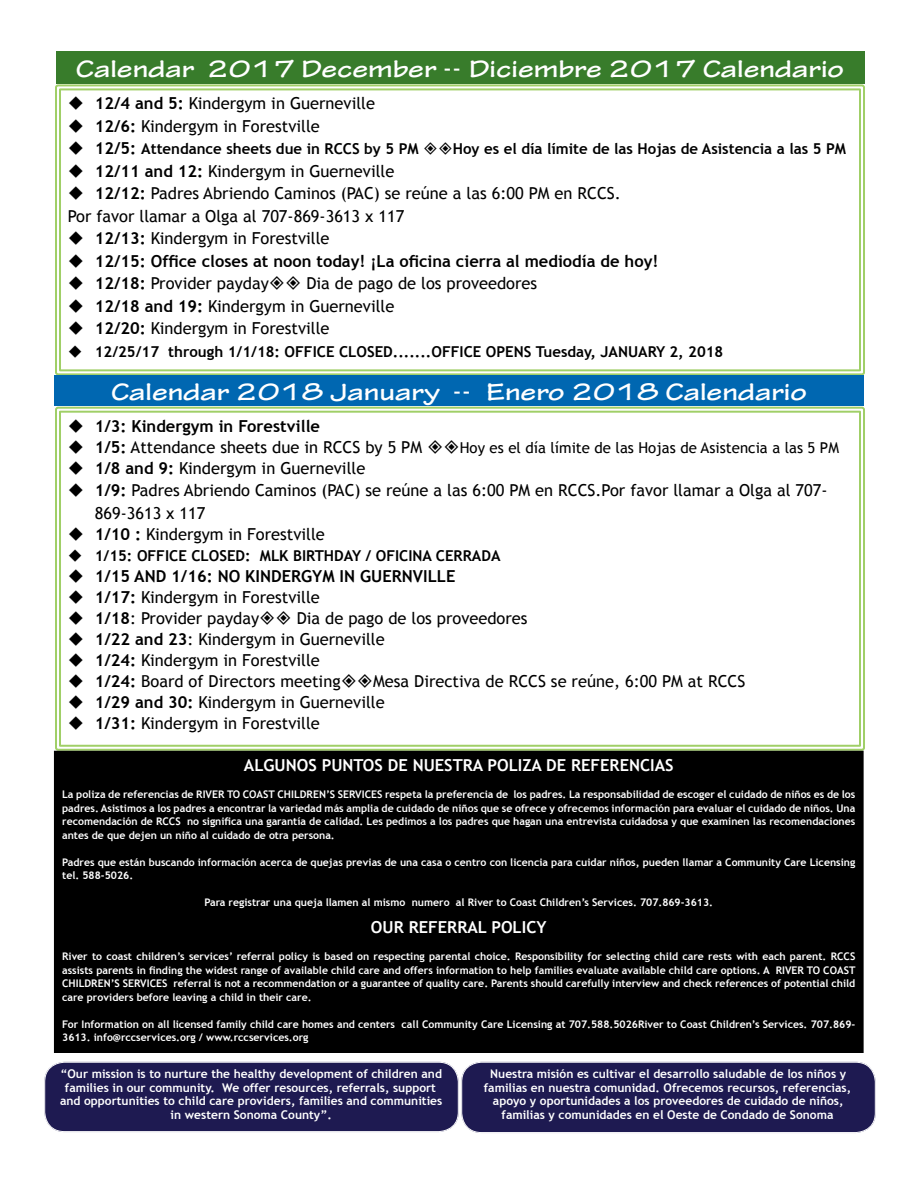
<style>
.page{position:relative;width:918px;height:1188px;background:#fff}
.page>*{position:absolute;margin:0;border:0;box-sizing:border-box;transform-origin:0 0}
.t1{font:700 expanded 25.5px "Tekton Pro";color:#fff}
.t2{font:16.5px/21px "Trebuchet MS";color:#000}
.t3{font:700 16.5px/21px "Trebuchet MS";color:#000}
.t4{font:700 16.5px "Trebuchet MS";color:#fff}
.t5{font:700 15px "Trebuchet MS";color:#000}
.t6{font:15px "Trebuchet MS";color:#000}
.t7{font:700 12px/13.5px "Trebuchet MS";color:#fff;text-align:center}
.t8{font:700 10.5px/13.5px "Trebuchet MS";color:#fff}
.s1{font-family:"Trebuchet MS";font-weight:400;font-stretch:normal}
.s2{font-weight:700}
.s3{font-size:16.5px}
.s4{font-weight:400}
</style>
<div class="page">
<div style="left:55px;top:84px;width:810px;height:291px;border:2px solid #a0cf67;border-radius:2px"></div>
<div style="left:59px;top:88px;width:802px;height:283px;border:2px solid #a0cf67"></div>
<div style="left:55px;top:407px;width:810px;height:344px;border:2px solid #a0cf67;border-radius:2px"></div>
<div style="left:59px;top:411px;width:802px;height:336px;border:2px solid #a0cf67"></div>
<div style="left:56px;top:52px;width:808px;height:32px;background:#387c2b"></div>
<div style="left:54px;top:375px;width:810px;height:30px;background:#0067b1"></div>
<div style="left:55px;top:752px;width:808px;height:300px;background:#000"></div>
<div style="left:54px;top:751px;width:810px;height:302px;border:2px solid #000"></div>
<div style="left:461px;top:1062px;width:415px;height:71px;background:#1e1a51;border-radius:21px"></div>
<div style="left:460px;top:1061px;width:417px;height:73px;border:1px solid #fff;border-radius:21px"></div>
<div style="left:461px;top:1062px;width:415px;height:71px;border:1px solid #fff;border-radius:20px"></div>
<div style="left:44px;top:1062px;width:415px;height:70px;background:#1e1a51;border-radius:21px"></div>
<div style="left:43px;top:1061px;width:417px;height:72px;border:1px solid #fff;border-radius:21px"></div>
<div style="left:44px;top:1062px;width:415px;height:70px;border:1px solid #fff;border-radius:20px"></div>
<h1 class="t1" style="left:76px;top:54px;width:770px">Calendar 2017 December <span class="s1">--</span> Diciembre 2017 Calendario</h1>
<h2 class="t2" style="left:95px;top:92px;width:282px;line-height:22.5px"><span class="s2">12/4 and 5:</span> Kindergym in Guerneville<br><span class="s2">12/6:</span> Kindergym in Forestville</h2>
<h3 class="t5" style="left:95px;top:140px;width:240px"><span class="s3">12/5:</span> Attendance sheets due in RCCS</h3>
<h3 class="t5" style="left:364px;top:140px;width:45px">by 5 PM</h3>
<h3 class="t5" style="left:453px;top:140px;width:384px">Hoy es el día límite de las Hojas de Asistencia a las 5 PM</h3>
<h2 class="t2" style="left:95px;top:161px;width:301px"><span class="s2">12/11 and 12:</span> Kindergym in Guerneville</h2>
<h2 class="t2" style="left:95px;top:183px;width:528px"><span class="s2">12/12:</span> Padres Abriendo Caminos (PAC) se reúne a las 6:00 PM en RCCS.</h2>
<h2 class="t2" style="left:68px;top:206px;width:338px">Por favor llamar a Olga al 707-869-3613 x 117</h2>
<h2 class="t2" style="left:95px;top:228px;width:236px"><span class="s2">12/13:</span> Kindergym in Forestville</h2>
<h2 class="t3" style="left:95px;top:251px;width:565px">12/15: Office closes at noon today! ¡La oficina cierra al mediodía de hoy!</h2>
<h2 class="t2" style="left:95px;top:273px;width:176px"><span class="s2">12/18:</span> Provider payday</h2>
<h2 class="t2" style="left:95px;top:273px;width:444px;line-height:22.5px;text-indent:212px">Dia de pago de los proveedores<br><span class="s2">12/18 and 19:</span> Kindergym in Guerneville<br><span class="s2">12/20:</span> Kindergym in Forestville</h2>
<h3 class="t5" style="left:95px;top:342px;width:199px">12/25/17 through 1/1/18: OFFIC</h3>
<h3 class="t5" style="left:326px;top:342px;width:23px">E CLOS</h3>
<h3 class="t5" style="left:375px;top:342px;width:66px">ED.......OFFIC</h3>
<h3 class="t5" style="left:473px;top:342px;width:147px">E OP ENS Tuesday, JANUARY</h3>
<h3 class="t5" style="left:669px;top:342px;width:55px">2, 2018</h3>
<h1 class="t1" style="left:111px;top:376px;width:697px">Calendar 2018 January <span class="s1">--</span> Enero 2018 Calendario</h1>
<h2 class="t3" style="left:95px;top:415px;width:329px">1/3: Kindergym in Forestville<br>1/5: <span class="s4">Attendance sheets due in RCCS by 5 PM</span></h2>
<h3 class="t6" style="left:460px;top:438px;width:381px">Hoy es el día límite de las Hojas de Asistencia a las 5 PM</h3>
<h2 class="t2" style="left:95px;top:457px;width:734px;line-height:22.5px"><span class="s2">1/8 and 9:</span> Kindergym in Guerneville<br><span class="s2">1/9:</span> Padres Abriendo Caminos (PAC) se reúne a las 6:00 PM en RCCS.Por favor llamar a Olga al 707-<br>869-3613 x 117</h2>
<h2 class="t2" style="left:95px;top:524px;width:232px"><span class="s2">1/10 :</span> Kindergym in Forestville</h2>
<h3 class="t5" style="left:95px;top:546px;width:176px">1/15: Office closed: MLK</h3>
<h3 class="t5" style="left:293px;top:546px;width:209px">Birthday / oficina cerrada</h3>
<h2 class="t3" style="left:95px;top:565px;width:161px">1/15 and 1/16: NO KIND</h2>
<h2 class="t3" style="left:282px;top:565px;width:21px">ERGYM</h2>
<h2 class="t3" style="left:340px;top:565px;width:115px">IN Guernville</h2>
<h2 class="t2" style="left:95px;top:586px;width:227px"><span class="s2">1/17:</span> Kindergym in Forestville<br><span class="s2">1/18</span>: Provider payday</h2>
<h2 class="t2" style="left:95px;top:607px;width:434px;text-indent:202px">Dia de pago de los proveedores <span class="s2">1/22 and 23</span>: Kindergym in Guerneville<br><span class="s2">1/24:</span> Kindergym in Forestville<br><span class="s2">1/24:</span> Board of Directors meeting</h2>
<h2 class="t2" style="left:95px;top:671px;width:652px;text-indent:278px">Mesa Directiva de RCCS se reúne, 6:00 PM at RCCS<br><span class="s2">1/29 and 30:</span> Kindergym in Guerneville<br><span class="s2">1/31:</span> Kindergym in Forestville</h2>
<h2 class="t4" style="left:244px;top:755px;width:12px">ALGUNOS</h2>
<h2 class="t4" style="left:322px;top:755px;width:11px">PUNTOS</h2>
<h2 class="t4" style="left:388px;top:755px;width:68px">DE NU ESTRA</h2>
<h2 class="t4" style="left:487px;top:755px;width:10px">POLI</h2>
<h2 class="t4" style="left:522px;top:755px;width:117px">ZA DE REFERENCIAS</h2>
<p class="t8" style="left:62px;top:788px;width:188px">La poliza de referencias de RIVER TO COAST</p>
<p class="t8" style="left:278px;top:788px;width:7px">CHILDR</p>
<p class="t8" style="left:313px;top:788px;width:43px">EN’S SERVIC</p>
<p class="t8" style="left:62px;top:788px;width:795px;text-align:justify;text-indent:309px">ES respeta la preferencia de los padres. La responsabilidad de escoger el cuidado de niños es de los padres. Asistimos a los padres a encontrar la variedad más amplia de cuidado de niños que se ofrece y ofrecemos información para evaluar el cuidado de niños. Una recomendación de RCCS no significa una garantía de calidad. Les pedimos a los padres que hagan una entrevista cuidadosa y que examinen las recomendaciones antes de que dejen un niño al cuidado de otra persona.</p>
<p class="t8" style="left:62px;top:855px;width:795px">Padres que están buscando información acerca de quejas previas de una casa o centro con licencia para cuidar niños, pueden llamar a Community Care Licensing tel. 588-5026.</p>
<p class="t8" style="left:204px;top:896px;width:510px">Para registrar una queja llamen al mismo numero al River to Coast Children’s Services. 707.869-3613.</p>
<h2 class="t4" style="left:371px;top:917px;width:177px">our referral policy</h2>
<p class="t8" style="left:62px;top:950px;width:795px">River to coast children’s services’ referral policy is based on respecting parental choice. Responsibility for selecting child care rests with each parent. RCCS assists parents in finding the widest range of available child care and offers information to help families evaluate available child care options. A RIVER TO COAST<br>CHILDR</p>
<p class="t8" style="left:62px;top:977px;width:795px;text-indent:94px">ES referral is not a recommendation or a guarantee of quality care. Parents should carefully interview and check references of potential child care providers before leaving a child in their care.</p>
<p class="t8" style="left:62px;top:1017px;width:795px">For Information on all licensed family child care homes and centers call Community Care Licensing at 707.588.5026River to Coast Children’s Services. 707.869-<br>3613. info@rccservices.org / www.rccservices.org</p>
<p class="t7" style="left:484px;top:1067px;width:369px">Nuestra misión es cultivar el desarrollo saludable de los niños y familias en nuestra comunidad. Ofrecemos recursos, referencias, apoyo y oportunidades a los proveedores de cuidado de niños, familias y comunidades en el Oeste de Condado de Sonoma</p>
<p class="t8" style="left:98px;top:977px;width:43px">EN’S SERVIC</p>
<p class="t7" style="left:60px;top:1067px;width:384px">“Our mission is to nurture the healthy development of children and families in our community. We offer resources, referrals, support and opportunities to child care providers, families and communities in western Sonoma County”.</p>
</div>
